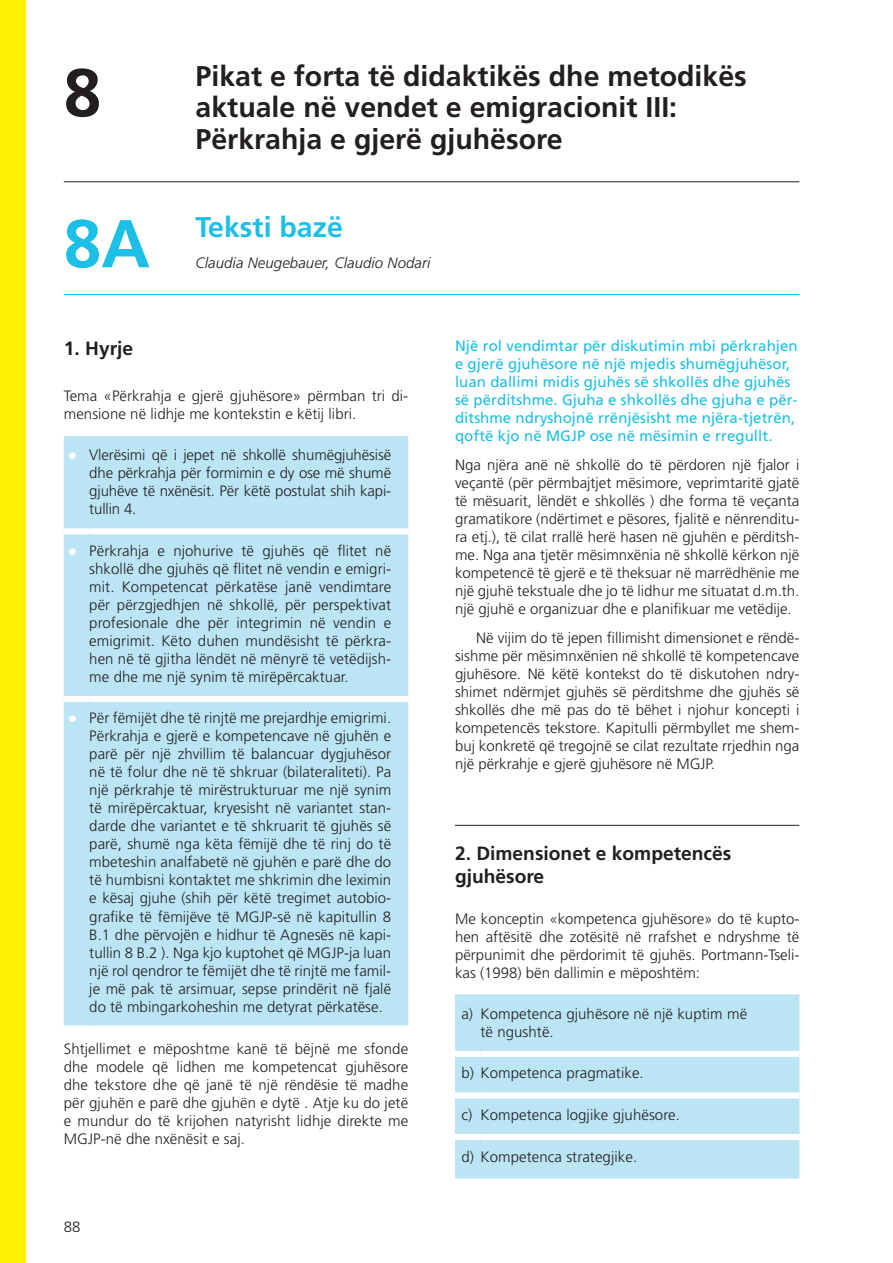
<style>
.page{position:relative;width:893px;height:1263px;background:#fff}
.page>*{position:absolute;margin:0;border:0;box-sizing:border-box;transform-origin:0 0}
.t1{font:700 67.5px "Frutiger";color:#1cbfe5}
.t2{font:700 67.5px "Frutiger";color:#231f20}
.t3{font:700 28.5px/31.5px "Frutiger";color:#231f20}
.t4{font:700 28.5px "Frutiger";color:#1cbfe5}
.t5{font:700 19.2px/23.1px "Frutiger";color:#231f20}
.t6{font:700 19.2px "Frutiger LT Pro";color:#231f20}
.t7{font:300 15px/18px "Frutiger";letter-spacing:.005em;color:#231f20;text-align:justify}
.t8{font:15px/18px "Frutiger LT Pro";letter-spacing:.005em;color:#1cbfe5}
.t9{font:italic 300 15px "Frutiger";letter-spacing:.005em;color:#231f20}
.s1{font-weight:900;font-size:18px;color:#fff}
</style>
<div class="page">
<div style="left:0;top:0;width:26px;height:1263px;background:#fff101"></div>
<div style="left:64px;top:436px;width:344px;height:589px;background:#bbe5f5"></div>
<div style="left:64px;top:528px;width:25px;height:6px;background:#fff"></div>
<div style="left:89px;top:528px;width:319px;height:6px;background:#fff"></div>
<div style="left:64px;top:696px;width:25px;height:6px;background:#fff"></div>
<div style="left:89px;top:696px;width:319px;height:6px;background:#fff"></div>
<hr style="left:455px;top:825px;width:344px;height:1px;background:#231f20">
<div style="left:455px;top:994px;width:344px;height:184px;background:#bbe5f5"></div>
<div style="left:455px;top:1051px;width:25px;height:6px;background:#fff"></div>
<div style="left:480px;top:1051px;width:319px;height:6px;background:#fff"></div>
<div style="left:455px;top:1134px;width:25px;height:6px;background:#fff"></div>
<div style="left:480px;top:1134px;width:319px;height:6px;background:#fff"></div>
<div style="left:455px;top:1092px;width:25px;height:6px;background:#fff"></div>
<div style="left:480px;top:1092px;width:319px;height:6px;background:#fff"></div>
<hr style="left:64px;top:181px;width:735px;height:1px;background:#231f20">
<hr style="left:64px;top:294px;width:735px;height:1px;background:#1cbfe5">
<h1 class="t2" style="left:64px;top:53px;width:39px">8</h1>
<h1 class="t1" style="left:64px;top:204px;width:88px">8A</h1>
<h2 class="t3" style="left:196px;top:60px;width:553px">Pikat e forta të didaktikës dhe metodikës aktuale në vendet e emigracionit III:<br>Përkrahja e gjerë gjuhësore</h2>
<h2 class="t4" style="left:196px;top:210px;width:149px">Teksti bazë</h2>
<p class="t9" style="left:196px;top:254px;width:236px">Claudia Neugebauer, Claudio Nodari</p>
<p class="t6" style="left:64px;top:337px;width:71px">1. Hyrje</p>
<p class="t7" style="left:64px;top:387px;width:346px">Tema «Përkrahja e gjerë gjuhësore» përmban tri di&shy;mensione në lidhje me kontekstin e këtij libri.</p>
<p class="t7" style="left:89px;top:446px;width:303px;text-indent:-21px"><span class="s1">•</span> Vlerësimi që i jepet në shkollë shumëgjuhësisë dhe përkrahja për formimin e dy ose më shumë gjuhëve të nxënësit. Për këtë postulat shih kapi&shy;tullin 4.</p>
<p class="t7" style="left:89px;top:542px;width:303px;text-indent:-21px"><span class="s1">•</span> Përkrahja e njohurive të gjuhës që flitet në shkollë dhe gjuhës që flitet në vendin e emigri&shy;mit. Kompetencat përkatëse janë vendimtare për përzgjedhjen në shkollë, për perspektivat profesionale dhe për integrimin në vendin e emigrimit. Këto duhen mundësisht të përkra&shy;hen në të gjitha lëndët në mënyrë të vetëdijsh&shy;me dhe me një synim të mirëpërcaktuar.</p>
<p class="t7" style="left:89px;top:709px;width:303px;text-indent:-21px"><span class="s1">•</span> Për fëmijët dhe të rinjtë me prejardhje emigrimi.<br>Përkrahja e gjerë e kompetencave në gjuhën e parë për një zhvillim të balancuar dygjuhësor në të folur dhe në të shkruar (bilateraliteti). Pa një përkrahje të mirëstrukturuar me një synim të mirëpërcaktuar, kryesisht në variantet stan&shy;darde dhe variantet e të shkruarit të gjuhës së parë, shumë nga këta fëmijë dhe të rinj do të mbeteshin analfabetë në gjuhën e parë dhe do të humbisni kontaktet me shkrimin dhe leximin e kësaj gjuhe (shih për këtë tregimet autobio&shy;grafike të fëmijëve të MGJP-së në kapitullin 8<br>B.1 dhe përvojën e hidhur të Agnesës në kapi&shy;tullin 8 B.2 ). Nga kjo kuptohet që MGJP-ja luan një rol qendror te fëmijët dhe të rinjtë me famil&shy;je më pak të arsimuar, sepse prindërit në fjalë do të mbingarkoheshin me detyrat përkatëse.</p>
<p class="t7" style="left:64px;top:1040px;width:346px">Shtjellimet e mëposhtme kanë të bëjnë me sfonde dhe modele që lidhen me kompetencat gjuhësore dhe tekstore dhe që janë të një rëndësie të madhe për gjuhën e parë dhe gjuhën e dytë . Atje ku do jetë e mundur do të krijohen natyrisht lidhje direkte me MGJP-në dhe nxënësit e saj.</p>
<p class="t7" style="left:64px;top:1218px;width:18px">88</p>
<p class="t8" style="left:455px;top:337px;width:344px">Një rol vendimtar për diskutimin mbi përkrahjen e gjerë gjuhësore në një mjedis shumëgjuhësor, luan dallimi midis gjuhës së shkollës dhe gjuhës së përditshme. Gjuha e shkollës dhe gjuha e për&shy;ditshme ndryshojnë rrënjësisht me njëra-tjetrën, qoftë kjo në MGJP ose në mësimin e rregullt.</p>
<p class="t7" style="left:455px;top:456px;width:346px">Nga njëra anë në shkollë do të përdoren një fjalor i veçantë (për përmbajtjet mësimore, veprimtaritë gjatë të mësuarit, lëndët e shkollës ) dhe forma të veçanta gramatikore (ndërtimet e pësores, fjalitë e nënrenditu&shy;ra etj.), të cilat rrallë herë hasen në gjuhën e përditsh&shy;me. Nga ana tjetër mësimnxënia në shkollë kërkon një kompetencë të gjerë e të theksuar në marrëdhënie me një gjuhë tekstuale dhe jo të lidhur me situatat d.m.th. një gjuhë e organizuar dhe e planifikuar me vetëdije.</p>
<p class="t7" style="left:455px;top:628px;width:346px;text-indent:21px">Në vijim do të jepen fillimisht dimensionet e rëndë&shy;sishme për mësimnxënien në shkollë të kompetencave gjuhësore. Në këtë kontekst do të diskutohen ndry&shy;shimet ndërmjet gjuhës së përditshme dhe gjuhës së shkollës dhe më pas do të bëhet i njohur koncepti i kompetencës tekstore. Kapitulli përmbyllet me shem&shy;buj konkretë që tregojnë se cilat rezultate rrjedhin nga një përkrahje e gjerë gjuhësore në MGJP.</p>
<p class="t5" style="left:455px;top:841px;width:278px">2. Dimensionet e kompetencës gjuhësore</p>
<p class="t7" style="left:455px;top:909px;width:346px">Me konceptin «kompetenca gjuhësore» do të kupto&shy;hen aftësitë dhe zotësitë në rrafshet e ndryshme të përpunimit dhe përdorimit të gjuhës. Portmann-Tseli&shy;kas (1998) bën dallimin e mëposhtëm:</p>
<p class="t7" style="left:480px;top:1005px;width:268px;text-indent:-19px">a) Kompetenca gjuhësore në një kuptim më të ngushtë.</p>
<p class="t7" style="left:461px;top:1064px;width:184px">b) Kompetenca pragmatike.</p>
<p class="t7" style="left:461px;top:1106px;width:220px">c) Kompetenca logjike gjuhësore.</p>
<p class="t7" style="left:461px;top:1147px;width:177px">d) Kompetenca strategjike.</p>
</div>
